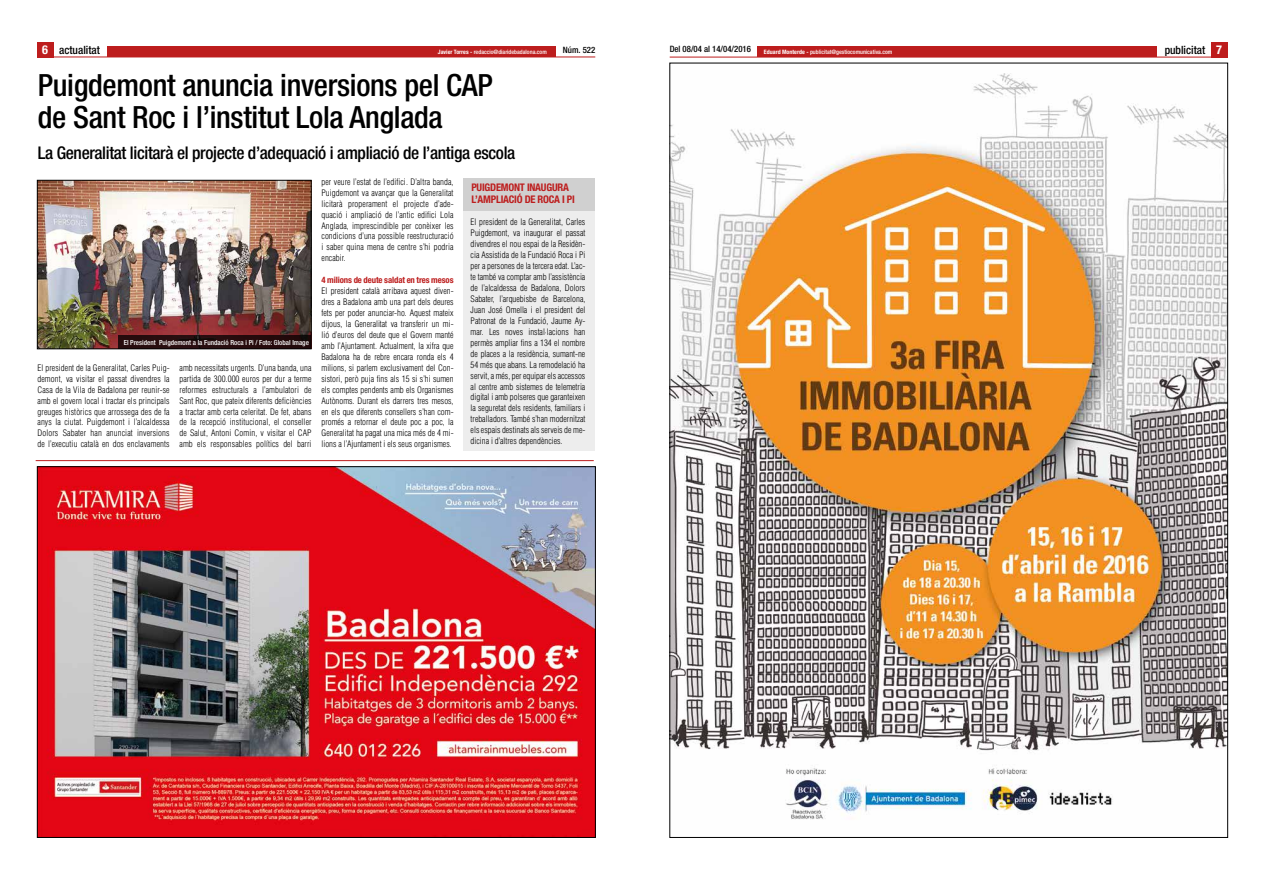
<style>
.page{position:relative;width:1265px;height:881px;background:#fff}
.page>*{position:absolute;margin:0;border:0;box-sizing:border-box;transform-origin:0 0}
.t1{font:500 condensed 30.62px/32.4px "Helvetica Neue";letter-spacing:-.01em;color:#000}
.t2{font:500 condensed 17.5px "Helvetica Neue";letter-spacing:-.02em;color:#000}
.t3{font:500 condensed 11.38px "Helvetica Neue";color:#000}
.t4{font:700 condensed 10.5px/11.4px "Helvetica Neue";letter-spacing:-.02em;color:#bd1d1d}
.t5{font:300 condensed 8.75px/10.9px "Helvetica";letter-spacing:.01em;color:#000;text-align:justify}
.t6{font:700 condensed 8.75px "Helvetica Neue";letter-spacing:-.01em;color:#bd1d1d}
.t7{font:500 condensed 8.75px "Helvetica Neue";color:#000}
.t8{font:500 condensed 7px "Helvetica Neue";color:#fff}
.t9{font:500 condensed 6.04px "Helvetica Neue";color:#fff}
.s1{font-weight:700;font-size:12.25px;color:#fff}
.s2{font-weight:700}
</style>
<div class="page">
<div style="left:1211px;top:42px;width:17px;height:15px;background:#bd1d1d"></div>
<hr style="left:670px;top:57px;width:558px;height:1px;background:#bd1d1d">
<div style="left:757px;top:46px;width:399px;height:11px;background:#bd1d1d"></div>
<hr style="left:37px;top:57px;width:558px;height:1px;background:#bd1d1d">
<div style="left:107px;top:46px;width:448px;height:11px;background:#bd1d1d"></div>
<div style="left:37px;top:42px;width:17px;height:15px;background:#bd1d1d"></div>
<img style="left:672px;top:73px;width:554px;height:747px">
<img style="left:39px;top:468px;width:554px;height:367px">
<hr style="left:36px;top:460px;width:558px;height:1px;background:#bd1d1d">
<img style="left:39px;top:182px;width:270px;height:165px">
<div style="left:37px;top:180px;width:274px;height:169px;border:1px solid #000"></div>
<div style="left:118px;top:335px;width:193px;height:14px;background:#270c0e"></div>
<div style="left:463px;top:204px;width:132px;height:247px;background:#ededed"></div>
<div style="left:463px;top:178px;width:132px;height:32px;background:#d0d0d0"></div>
<h3 class="t3" style="left:42px;top:43px;width:59px"><span class="s1">6</span> actualitat</h3>
<p class="t9" style="left:438px;top:48px;width:110px"><span class="s2">Javier Torres -</span> redaccio@diaridebadalona.com</p>
<p class="t7" style="left:563px;top:45px;width:34px">Núm. 522</p>
<p class="t7" style="left:670px;top:44px;width:83px">Del 08/04 al 14/04/2016</p>
<p class="t9" style="left:764px;top:48px;width:130px"><span class="s2">Eduard Monterde -</span> publicitat@gestiocomunicativa.com</p>
<h3 class="t3" style="left:1165px;top:44px;width:59px">publicitat <span class="s1">7</span></h3>
<h1 class="t1" style="left:38px;top:68px;width:456px">Puigdemont anuncia inversions pel CAP de Sant Roc i l’institut Lola Anglada</h1>
<h2 class="t2" style="left:38px;top:142px;width:479px">La Generalitat licitarà el projecte d’adequació i ampliació de l’antiga escola</h2>
<p class="t8" style="left:124px;top:338px;width:187px">El President Puigdemont a la Fundació Roca i Pi / Foto: Global Image</p>
<p class="t5" style="left:38px;top:362px;width:134px">El president de la Generalitat, Carles Puig&shy;demont, va visitar el passat divendres la Casa de la Vila de Badalona per reunir-se amb el govern local i tractar els principals greuges històrics que arrossega des de fa anys la ciutat. Puigdemont i l’alcaldessa Dolors Sabater han anunciat inversions de l’executiu català en dos enclavaments</p>
<p class="t5" style="left:180px;top:362px;width:134px">amb necessitats urgents. D’una banda, una partida de 300.000 euros per dur a terme reformes estructurals a l’ambulatori de Sant Roc, que pateix diferents deficiències a tractar amb certa celeritat. De fet, abans de la recepció institucional, el conseller de Salut, Antoni Comin, v visitar el CAP amb els responsables polítics del barri</p>
<p class="t5" style="left:322px;top:176px;width:134px">per veure l’estat de l’edifici. D’altra banda, Puigdemont va avançar que la Generalitat licitarà properament el projecte d’ade&shy;quació i ampliació de l’antic edifici Lola Anglada, imprescindible per conèixer les condicions d’una possible reestructuració i saber quina mena de centre s’hi podria encabir.</p>
<p class="t6" style="left:322px;top:275px;width:134px">4 milions de deute saldat en tres mesos</p>
<p class="t5" style="left:322px;top:285px;width:134px">El president català arribava aquest diven&shy;dres a Badalona amb una part dels deures fets per poder anunciar-ho. Aquest mateix dijous, la Generalitat va transferir un mi&shy;lió d’euros del deute que el Govern manté amb l’Ajuntament. Actualment, la xifra que Badalona ha de rebre encara ronda els 4 milions, si parlem exclusivament del Con&shy;sistori, però puja fins als 15 si s’hi sumen els comptes pendents amb els Organismes Autònoms. Durant els darrers tres mesos, en els que diferents consellers s’han com&shy;promés a retornar el deute poc a poc, la Generalitat ha pagat una mica més de 4 mi&shy;lions a l’Ajuntament i els seus organismes.</p>
<p class="t4" style="left:471px;top:182px;width:105px">PUIGDEMONT INAUGURA<br>L’AMPLIACIÓ DE ROCA I PI</p>
<p class="t5" style="left:471px;top:217px;width:116px">El president de la Generalitat, Carles Puigdemont, va inaugurar el passat divendres el nou espai de la Residèn&shy;cia Assistida de la Fundació Roca i Pi per a persones de la tercera edat. L’ac&shy;te també va comptar amb l’assistència de l’alcaldessa de Badalona, Dolors Sabater, l’arquebisbe de Barcelona, Juan José Omella i el president del Patronat de la Fundació, Jaume Ay&shy;mar. Les noves instal·lacions han permès ampliar fins a 134 el nombre de places a la residència, sumant-ne 54 més que abans. La remodelació ha servit, a més, per equipar els accessos al centre amb sistemes de telemetria digital i amb polseres que garanteixen la seguretat dels residents, familiars i treballadors. També s’han modernitzat els espais destinats als serveis de me&shy;dicina i d’altres dependències.</p>
</div>
